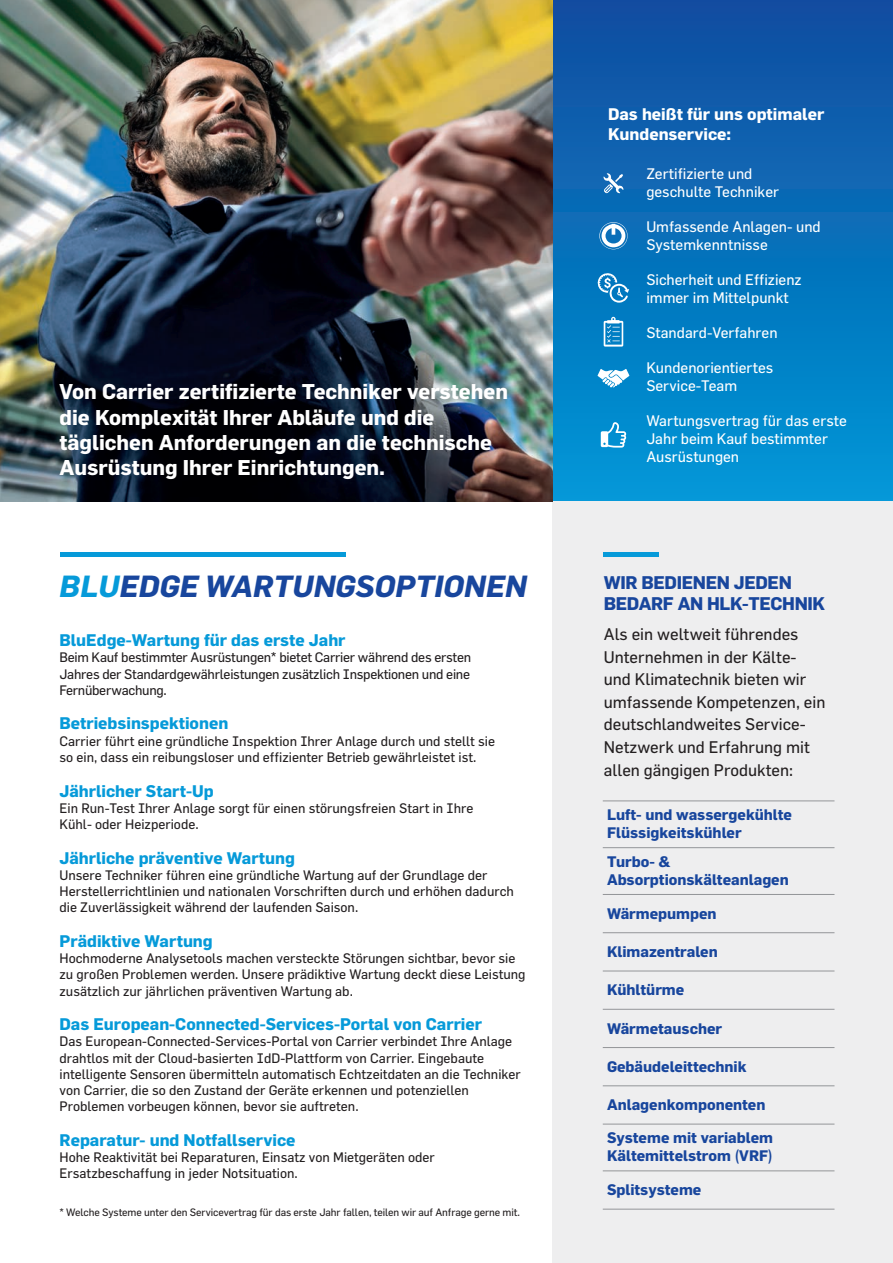
<style>
.page{position:relative;width:893px;height:1263px;background:#fff}
.page>*{position:absolute;margin:0;border:0;box-sizing:border-box;transform-origin:0 0}
.t1{font:italic 700 30px "Flama";color:#18469d}
.t2{font:700 21px/25.2px "Flama";color:#fff}
.t3{font:700 18px/21.6px "Flama";letter-spacing:-.02em;color:#18469d}
.t4{font:700 16.5px "Flama";color:#069ad9}
.t5{font:16.5px/22.5px "Flama";color:#231f20}
.t6{font:700 16.5px/19.8px "Flama";color:#fff}
.t7{font:15px/18px "Flama";color:#fff}
.t8{font:700 15px/18px "Flama";color:#18469d}
.t9{font:13.5px/16.2px "Flama";color:#231f20}
.t10{font:10.5px "Flama";letter-spacing:-.01em;color:#231f20}
.s1{color:#069ad9}
</style>
<div class="page">
<div style="left:553px;top:0;width:340px;height:502px;background:linear-gradient(to bottom,#124c9f,#0098d7)"></div>
<div style="left:553px;top:502px;width:340px;height:761px;background:#eeeeef"></div>
<img style="left:0;top:0;width:553px;height:502px">
<hr style="left:603px;top:800px;width:231px;height:1px;background:#939598">
<hr style="left:603px;top:847px;width:231px;height:1px;background:#939598">
<hr style="left:603px;top:894px;width:231px;height:1px;background:#939598">
<hr style="left:603px;top:932px;width:231px;height:1px;background:#939598">
<hr style="left:603px;top:971px;width:231px;height:1px;background:#939598">
<hr style="left:603px;top:1009px;width:231px;height:1px;background:#939598">
<hr style="left:603px;top:1047px;width:231px;height:1px;background:#939598">
<hr style="left:603px;top:1085px;width:231px;height:1px;background:#939598">
<hr style="left:603px;top:1124px;width:231px;height:1px;background:#939598">
<hr style="left:603px;top:1170px;width:231px;height:1px;background:#939598">
<hr style="left:603px;top:1209px;width:231px;height:1px;background:#939598">
<svg style="left:603px;top:173px;width:20px;height:21px"></svg>
<svg style="left:599px;top:222px;width:29px;height:27px"></svg>
<svg style="left:596px;top:272px;width:33px;height:31px"></svg>
<svg style="left:604px;top:317px;width:19px;height:30px"></svg>
<svg style="left:597px;top:369px;width:32px;height:18px"></svg>
<svg style="left:601px;top:422px;width:25px;height:26px"></svg>
<hr style="left:60px;top:553px;width:285px;height:4px;background:#069ad9">
<hr style="left:604px;top:553px;width:55px;height:4px;background:#069ad9">
<h2 class="t2" style="left:60px;top:379px;width:450px">Von Carrier zertifizierte Techniker verstehen die Komplexität Ihrer Abläufe und die täglichen Anforderungen an die technische Ausrüstung Ihrer Einrichtungen.</h2>
<h1 class="t1" style="left:60px;top:568px;width:469px"><span class="s1">BLU</span>EDGE WARTUNGSOPTIONEN</h1>
<p class="t4" style="left:60px;top:630px;width:287px">BluEdge-Wartung für das erste Jahr</p>
<p class="t9" style="left:60px;top:649px;width:413px;text-align:justify">Beim Kauf bestimmter Ausrüstungen* bietet Carrier während des ersten Jahres der Standardgewährleistungen zusätzlich Inspektionen und eine Fernüberwachung.</p>
<p class="t4" style="left:60px;top:713px;width:170px">Betriebsinspektionen</p>
<p class="t9" style="left:60px;top:732px;width:437px">Carrier führt eine gründliche Inspektion Ihrer Anlage durch und stellt sie so ein, dass ein reibungsloser und effizienter Betrieb gewährleistet ist.</p>
<p class="t4" style="left:60px;top:781px;width:156px">Jährlicher Start-Up</p>
<p class="t9" style="left:60px;top:799px;width:415px">Ein Run-Test Ihrer Anlage sorgt für einen störungsfreien Start in Ihre<br>Kühl- oder Heizperiode.</p>
<p class="t4" style="left:60px;top:848px;width:237px">Jährliche präventive Wartung</p>
<p class="t9" style="left:60px;top:866px;width:456px">Unsere Techniker führen eine gründliche Wartung auf der Grundlage der<br>Herstellerrichtlinien und nationalen Vorschriften durch und erhöhen dadurch die Zuverlässigkeit während der laufenden Saison.</p>
<p class="t4" style="left:60px;top:931px;width:155px">Prädiktive Wartung</p>
<p class="t9" style="left:60px;top:950px;width:468px">Hochmoderne Analysetools machen versteckte Störungen sichtbar, bevor sie zu großen Problemen werden. Unsere prädiktive Wartung deckt diese Leistung zusätzlich zur jährlichen präventiven Wartung ab.</p>
<p class="t4" style="left:60px;top:1014px;width:424px">Das European-Connected-Services-Portal von Carrier</p>
<p class="t9" style="left:60px;top:1033px;width:463px">Das European-Connected-Services-Portal von Carrier verbindet Ihre Anlage drahtlos mit der Cloud-basierten IdD-Plattform von Carrier. Eingebaute intelligente Sensoren übermitteln automatisch Echtzeitdaten an die Techniker von Carrier, die so den Zustand der Geräte erkennen und potenziellen Problemen vorbeugen können, bevor sie auftreten.</p>
<p class="t4" style="left:60px;top:1130px;width:238px">Reparatur- und Notfallservice</p>
<p class="t9" style="left:60px;top:1149px;width:377px">Hohe Reaktivität bei Reparaturen, Einsatz von Mietgeräten oder<br>Ersatzbeschaffung in jeder Notsituation.</p>
<p class="t10" style="left:60px;top:1205px;width:462px">* Welche Systeme unter den Servicevertrag für das erste Jahr fallen, teilen wir auf Anfrage gerne mit.</p>
<p class="t6" style="left:608px;top:104px;width:218px">Das heißt für uns optimaler<br>Kundenservice:</p>
<p class="t7" style="left:646px;top:164px;width:134px">Zertifizierte und geschulte Techniker</p>
<p class="t7" style="left:646px;top:217px;width:176px">Umfassende Anlagen- und<br>Systemkenntnisse</p>
<p class="t7" style="left:646px;top:270px;width:157px">Sicherheit und Effizienz immer im Mittelpunkt</p>
<p class="t7" style="left:646px;top:323px;width:133px">Standard-Verfahren</p>
<p class="t7" style="left:646px;top:358px;width:128px">Kundenorientiertes<br>Service-Team</p>
<p class="t7" style="left:646px;top:411px;width:202px">Wartungsvertrag für das erste<br>Jahr beim Kauf bestimmter<br>Ausrüstungen</p>
<h3 class="t3" style="left:604px;top:571px;width:223px">WIR BEDIENEN JEDEN<br>BEDARF AN HLK-TECHNIK</h3>
<p class="t5" style="left:604px;top:623px;width:223px">Als ein weltweit führendes<br>Unternehmen in der Kälte&shy;und Klimatechnik bieten wir umfassende Kompetenzen, ein deutschlandweites Service-<br>Netzwerk und Erfahrung mit allen gängigen Produkten:</p>
<p class="t8" style="left:607px;top:805px;width:187px">Luft- und wassergekühlte<br>Flüssigkeitskühler</p>
<p class="t8" style="left:607px;top:852px;width:183px">Turbo- &amp;<br>Absorptionskälteanlagen</p>
<p class="t8" style="left:607px;top:904px;width:111px">Wärmepumpen</p>
<p class="t8" style="left:607px;top:942px;width:112px">Klimazentralen</p>
<p class="t8" style="left:607px;top:981px;width:79px">Kühltürme</p>
<p class="t8" style="left:607px;top:1019px;width:117px">Wärmetauscher</p>
<p class="t8" style="left:607px;top:1057px;width:141px">Gebäudeleittechnik</p>
<p class="t8" style="left:607px;top:1088px;width:168px;line-height:32.8px">Anlagenkomponenten<br>Systeme mit variablem</p>
<p class="t8" style="left:607px;top:1146px;width:167px">Kältemittelstrom (VRF)</p>
<p class="t8" style="left:607px;top:1180px;width:96px">Splitsysteme</p>
</div>
